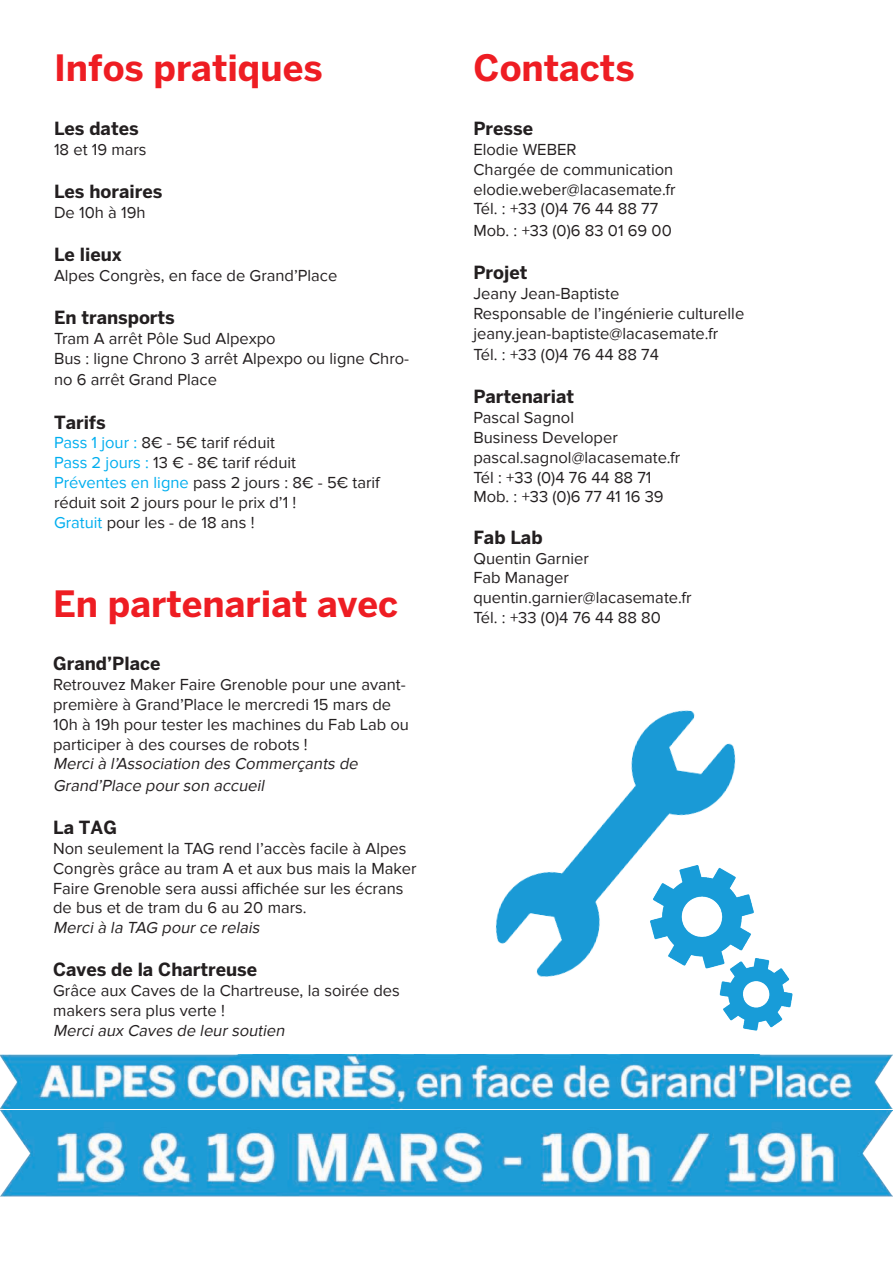
<style>
.page{position:relative;width:893px;height:1263px;background:#fff}
.page>*{position:absolute;margin:0;border:0;box-sizing:border-box;transform-origin:0 0}
.t1{font:700 36px "Benton Sans";color:#ee1d23}
.t2{font:700 18px "Benton Sans";color:#231f20}
.t3{font:16.5px/19.8px "Proxima Nova";color:#231f20}
.t4{font:italic 16.5px/21.6px "Proxima Nova";color:#231f20}
.s1{color:#00aeef}
</style>
<div class="page">
<img style="left:495px;top:710px;width:241px;height:267px">
<img style="left:647px;top:862px;width:146px;height:169px">
<img style="left:0;top:1111px;width:893px;height:86px">
<img style="left:0;top:1055px;width:893px;height:54px">
<h1 class="t1" style="left:54px;top:46px;width:270px">Infos pratiques</h1>
<p class="t2" style="left:54px;top:118px;width:86px">Les dates</p>
<p class="t3" style="left:54px;top:140px;width:94px">18 et 19 mars</p>
<p class="t2" style="left:54px;top:181px;width:110px">Les horaires</p>
<p class="t3" style="left:54px;top:203px;width:93px">De 10h à 19h</p>
<p class="t2" style="left:54px;top:244px;width:69px">Le lieux</p>
<p class="t3" style="left:54px;top:266px;width:285px">Alpes Congrès, en face de Grand’Place</p>
<p class="t2" style="left:54px;top:307px;width:122px">En transports</p>
<p class="t3" style="left:54px;top:329px;width:357px">Tram A arrêt Pôle Sud Alpexpo<br>Bus : ligne Chrono 3 arrêt Alpexpo ou ligne Chro-</p>
<p class="t3" style="left:54px;top:370px;width:165px">no 6 arrêt Grand Place</p>
<p class="t2" style="left:54px;top:411px;width:53px">Tarifs</p>
<p class="t3" style="left:54px;top:433px;width:327px"><span class="s1">Pass 1 jour :</span> 8€ - 5€ tarif réduit<br><span class="s1">Pass 2 jours :</span> 13 € - 8€ tarif réduit<br><span class="s1">Préventes en ligne</span> pass 2 jours : 8€ - 5€ tarif réduit soit 2 jours pour le prix d’1 !<br><span class="s1">Gratuit</span> pour les - de 18 ans !</p>
<h1 class="t1" style="left:53px;top:582px;width:346px">En partenariat avec</h1>
<p class="t2" style="left:53px;top:653px;width:109px">Grand’Place</p>
<p class="t3" style="left:53px;top:675px;width:357px">Retrouvez Maker Faire Grenoble pour une avant&shy;première à Grand’Place le mercredi 15 mars de 10h à 19h pour tester les machines du Fab Lab ou participer à des courses de robots !</p>
<p class="t4" style="left:53px;top:753px;width:310px">Mercià l’Association des Commerçants de<br>Grand’Place pourson accueil</p>
<p class="t2" style="left:53px;top:817px;width:65px">La TAG</p>
<p class="t3" style="left:53px;top:839px;width:365px">Non seulement la TAG rend l’accès facile à Alpes Congrès grâce au tram A et aux bus mais la Maker Faire Grenoble sera aussi affichée sur les écrans de bus et de tram du 6 au 20 mars.</p>
<p class="t4" style="left:53px;top:917px;width:211px">Mercià la TAG pource relais</p>
<p class="t2" style="left:53px;top:959px;width:206px">Caves de la Chartreuse</p>
<p class="t3" style="left:53px;top:981px;width:348px">Grâce aux Caves de la Chartreuse, la soirée des makers sera plus verte !</p>
<p class="t4" style="left:53px;top:1020px;width:236px">Merciaux Caves de leursoutien</p>
<h1 class="t1" style="left:473px;top:46px;width:163px">Contacts</h1>
<p class="t2" style="left:473px;top:118px;width:61px">Presse</p>
<p class="t3" style="left:473px;top:140px;width:204px">Elodie WEBER<br>Chargée de communication elodie.weber@lacasemate.fr<br>Tél. : +33 (0)4 76 44 88 77</p>
<p class="t3" style="left:473px;top:221px;width:200px">Mob. : +33 (0)6 83 01 69 00</p>
<p class="t2" style="left:473px;top:262px;width:56px">Projet</p>
<p class="t3" style="left:473px;top:284px;width:272px">Jeany Jean-Baptiste<br>Responsable de l’ingénierie culturelle jeany.jean-baptiste@lacasemate.fr</p>
<p class="t3" style="left:473px;top:345px;width:187px">Tél. : +33 (0)4 76 44 88 74</p>
<p class="t2" style="left:473px;top:386px;width:102px">Partenariat</p>
<p class="t3" style="left:473px;top:408px;width:208px">Pascal Sagnol<br>Business Developer pascal.sagnol@lacasemate.fr<br>Tél : +33 (0)4 76 44 88 71<br>Mob. : +33 (0)6 77 41 16 39</p>
<p class="t2" style="left:473px;top:526px;width:71px">Fab Lab</p>
<p class="t3" style="left:473px;top:548px;width:220px">Quentin Garnier<br>Fab Manager quentin.garnier@lacasemate.fr<br>Tél. : +33 (0)4 76 44 88 80</p>
</div>
